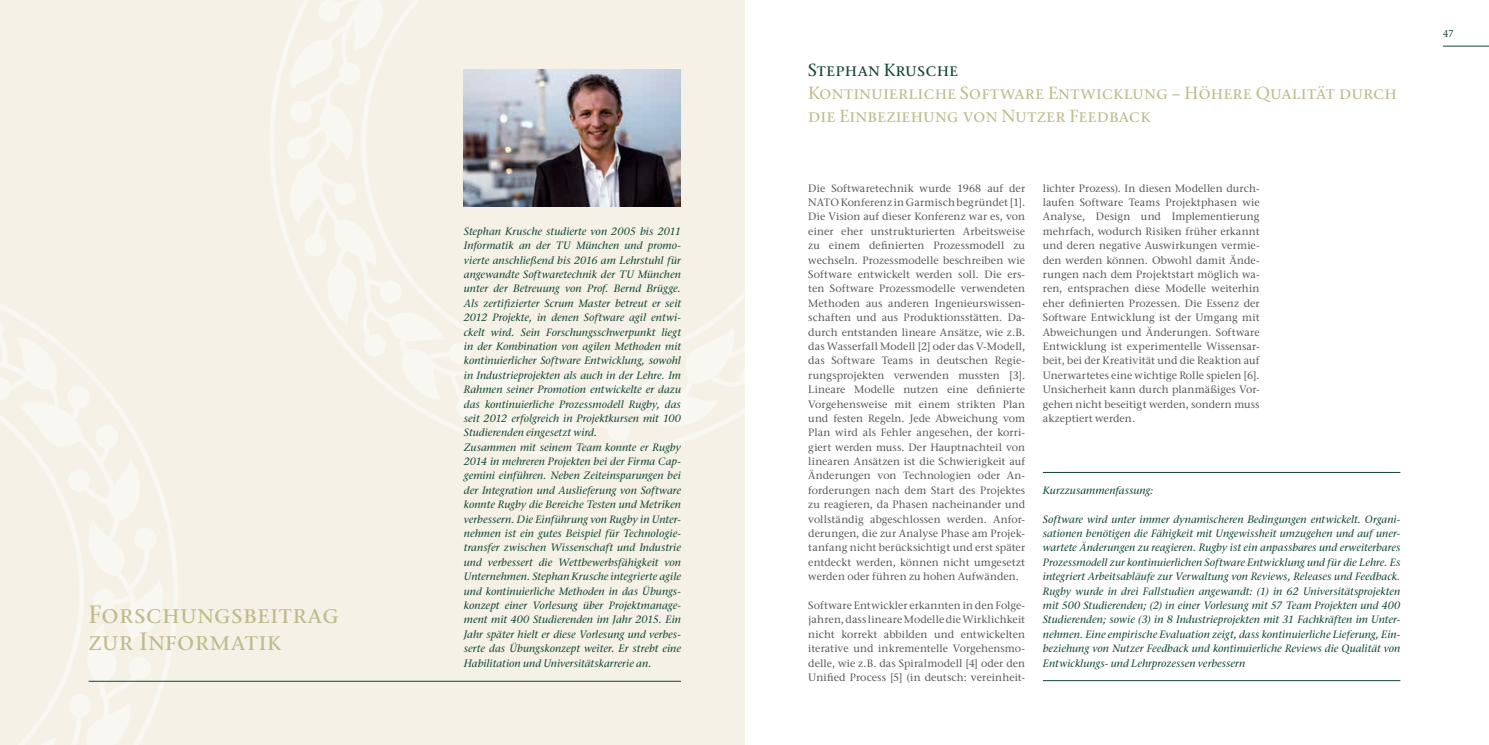
<style>
.page{position:relative;width:1489px;height:745px;background:#fff}
.page>*{position:absolute;margin:0;border:0;box-sizing:border-box;transform-origin:0 0}
.t1{font:500 25px/27.5px "Stone Ser ITC Std";color:#c0bb8b}
.t2{font:500 17.5px/22.5px "Stone Ser ITC Std";color:#c0bb8b}
.t3{font:500 17.5px "Stone Ser ITC Std";color:#144634}
.t4{font:italic 500 10.62px/14.4px "Stone Ser ITC Std";letter-spacing:.01em;color:#144634;text-align:justify}
.t5{font:500 10.62px/14.4px "Stone Ser ITC Std";letter-spacing:.015em;color:#57585a;text-align:justify}
.t6{font:500 10px "Stone Ser ITC Std";color:#144634}
</style>
<div class="page">
<div style="left:0;top:0;width:744px;height:744px;background:#f5f1e7"></div>
<svg style="left:270px;top:55px;width:475px;height:402px"></svg>
<svg style="left:283px;top:0;width:462px;height:444px"></svg>
<svg style="left:0;top:304px;width:178px;height:378px"></svg>
<svg style="left:0;top:316px;width:171px;height:428px"></svg>
<hr style="left:89px;top:680px;width:592px;height:1px;background:#144634">
<hr style="left:1442px;top:46px;width:46px;height:1px;background:#144634">
<hr style="left:1042px;top:472px;width:358px;height:1px;background:#144634">
<hr style="left:1042px;top:680px;width:358px;height:1px;background:#144634">
<img style="left:464px;top:69px;width:217px;height:137px">
<h1 class="t1" style="left:89px;top:599px;width:252px">Forschungsbeitrag zur Informatik</h1>
<p class="t4" style="left:464px;top:224px;width:219px;text-align:left">Stephan Krusche studierte von 2005 bis 2011<br>Informatik an der TU München und promo&shy;vierte anschließend bis 2016 am Lehrstuhl für angewandte Softwaretechnik der TU München unter der Betreuung von Prof. Bernd Brügge.<br>Als zertifizierter Scrum Master betreut er seit 2012 Projekte, in denen Software agil entwi&shy;ckelt wird. Sein Forschungsschwerpunkt liegt in der Kombination von agilen Methoden mit kontinuierlicher Software Entwicklung, sowohl in Industrieprojekten als auch in der Lehre. Im Rahmen seiner Promotion entwickelte er dazu das kontinuierliche Prozessmodell Rugby, das seit 2012 erfolgreich in Projektkursen mit 100<br>Studierenden eingesetzt wird.<br>Zusammen mit seinem Team konnte er Rugby 2014 in mehreren Projekten bei der Firma Cap&shy;gemini einführen. Neben Zeiteinsparungen bei der Integration und Auslieferung von Software konnte Rugby die Bereiche Testen und Metriken verbessern. Die Einführung von Rugby in Unter&shy;nehmen ist ein gutes Beispiel für Technologie&shy;transfer zwischen Wissenschaft und Industrie und verbessert die Wettbewerbsfähigkeit von Unternehmen. Stephan Krusche integrierte agile und kontinuierliche Methoden in das Übungs&shy;konzept einer Vorlesung über Projektmanage&shy;ment mit 400 Studierenden im Jahr 2015. Ein Jahr später hielt er diese Vorlesung und verbes&shy;serte das Übungskonzept weiter. Er strebt eine Habilitation und Universitätskarrerie an.</p>
<h2 class="t3" style="left:808px;top:60px;width:151px">Stephan Krusche</h2>
<h2 class="t2" style="left:808px;top:81px;width:590px">Kontinuierliche Software Entwicklung – Höhere Qualität durch die Einbeziehung von Nutzer Feedback</h2>
<p class="t5" style="left:808px;top:180px;width:218px">Die Softwaretechnik wurde 1968 auf der NATO Konferenz in Garmisch begründet [1].<br>Die Vision auf dieser Konferenz war es, von einer eher unstrukturierten Arbeitsweise zu einem definierten Prozessmodell zu wechseln. Prozessmodelle beschreiben wie Software entwickelt werden soll. Die ers&shy;ten Software Prozessmodelle verwendeten Methoden aus anderen Ingenieurswissen&shy;schaften und aus Produktionsstätten. Da&shy;durch entstanden lineare Ansätze, wie z.B. das Wasserfall Modell [2] oder das V-Modell, das Software Teams in deutschen Regie&shy;rungsprojekten verwenden mussten [3].<br>Lineare Modelle nutzen eine definierte Vorgehensweise mit einem strikten Plan und festen Regeln. Jede Abweichung vom Plan wird als Fehler angesehen, der korri&shy;giert werden muss. Der Hauptnachteil von linearen Ansätzen ist die Schwierigkeit auf Änderungen von Technologien oder An&shy;forderungen nach dem Start des Projektes zu reagieren, da Phasen nacheinander und vollständig abgeschlossen werden. Anfor&shy;derungen, die zur Analyse Phase am Projek&shy;tanfang nicht berücksichtigt und erst später entdeckt werden, können nicht umgesetzt werden oder führen zu hohen Aufwänden.</p>
<p class="t5" style="left:808px;top:597px;width:218px">Software Entwickler erkannten in den Folge&shy;jahren, dass lineare Modelle die Wirklichkeit nicht korrekt abbilden und entwickelten iterative und inkrementelle Vorgehensmo&shy;delle, wie z.B. das Spiralmodell [4] oder den Unified Process [5] (in deutsch: vereinheit-</p>
<p class="t5" style="left:1042px;top:180px;width:218px">lichter Prozess). In diesen Modellen durch&shy;laufen Software Teams Projektphasen wie Analyse, Design und Implementierung mehrfach, wodurch Risiken früher erkannt und deren negative Auswirkungen vermie&shy;den werden können. Obwohl damit Ände&shy;rungen nach dem Projektstart möglich wa&shy;ren, entsprachen diese Modelle weiterhin eher definierten Prozessen. Die Essenz der Software Entwicklung ist der Umgang mit Abweichungen und Änderungen. Software Entwicklung ist experimentelle Wissensar&shy;beit, bei der Kreativität und die Reaktion auf Unerwartetes eine wichtige Rolle spielen [6].<br>Unsicherheit kann durch planmäßiges Vor&shy;gehen nicht beseitigt werden, sondern muss akzeptiert werden.</p>
<p class="t4" style="left:1042px;top:482px;width:112px">Kurzzusammenfassung:</p>
<p class="t4" style="left:1042px;top:511px;width:359px">Software wird unter immer dynamischeren Bedingungen entwickelt. Organi&shy;sationen benötigen die Fähigkeit mit Ungewissheit umzugehen und auf uner&shy;wartete Änderungen zu reagieren. Rugby ist ein anpassbares und erweiterbares Prozessmodell zur kontinuierlichen Software Entwicklung und für die Lehre. Es integriert Arbeitsabläufe zur Verwaltung von Reviews, Releases und Feedback.<br>Rugby wurde in drei Fallstudien angewandt: (1) in 62 Universitätsprojekten mit 500 Studierenden; (2) in einer Vorlesung mit 57 Team Projekten und 400<br>Studierenden; sowie (3) in 8 Industrieprojekten mit 31 Fachkräften im Unter&shy;nehmen. Eine empirische Evaluation zeigt, dass kontinuierliche Lieferung, Ein&shy;beziehung von Nutzer Feedback und kontinuierliche Reviews die Qualität von Entwicklungs- und Lehrprozessen verbessern</p>
<p class="t6" style="left:1442px;top:28px;width:13px">47</p>
</div>
